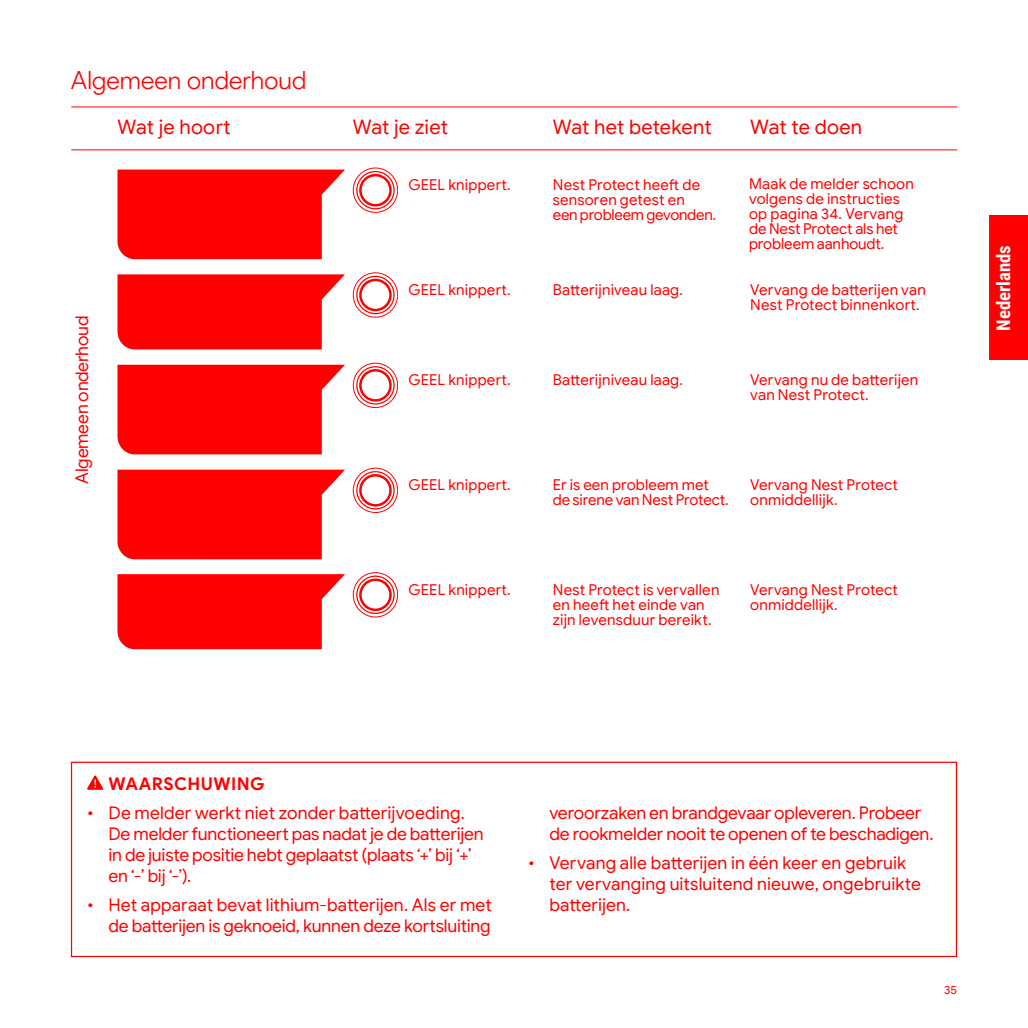
<style>
.page{position:relative;width:1028px;height:1028px;background:#fff}
.page>*{position:absolute;margin:0;border:0;box-sizing:border-box;transform-origin:0 0}
.t1{font:300 25px "Product Sans";letter-spacing:.005em;color:#f00}
.t2{font:20px "Google Sans";color:#f00}
.t3{font:700 18.75px "Roboto Condensed";color:#fff}
.t4{font:17.5px/21.2px "Google Sans";letter-spacing:-.01em;color:#f00}
.t5{font:17.5px/21.2px "Google Sans";letter-spacing:.01em;color:#f00}
.t6{font:700 17.5px "Google Sans";letter-spacing:.025em;color:#f00}
.t7{font:15px/15px "Google Sans";letter-spacing:.015em;color:#f00}
.t8{font:15px/15px "Google Sans";letter-spacing:-.005em;color:#f00}
.t9{font:11.75px "Google Sans";color:#f00}
</style>
<div class="page">
<svg style="left:87px;top:775px;width:16px;height:14px"></svg>
<div style="left:71px;top:761px;width:886px;height:196px;border:1px solid #f00"></div>
<hr style="left:71px;top:149px;width:886px;height:1px;background:#f00">
<hr style="left:71px;top:106px;width:886px;height:1px;background:#f00">
<svg style="left:117px;top:574px;width:228px;height:75px;background:#ff1616"></svg>
<svg style="left:117px;top:365px;width:228px;height:89px;background:#ff1717"></svg>
<svg style="left:117px;top:274px;width:228px;height:75px;background:#ff1717"></svg>
<svg style="left:117px;top:169px;width:228px;height:90px;background:#ff1919"></svg>
<svg style="left:117px;top:469px;width:228px;height:90px;background:#ff1919"></svg>
<div style="left:359px;top:174px;width:33px;height:32px;border:2px solid #f00;border-radius:50%"></div>
<div style="left:356px;top:171px;width:39px;height:38px;border:1px solid #f00;border-radius:50%"></div>
<div style="left:353px;top:168px;width:45px;height:45px;border:1px solid #f00;border-radius:50%"></div>
<div style="left:359px;top:279px;width:33px;height:32px;border:2px solid #f00;border-radius:50%"></div>
<div style="left:356px;top:276px;width:39px;height:38px;border:1px solid #f00;border-radius:50%"></div>
<div style="left:353px;top:272px;width:45px;height:45px;border:1px solid #f00;border-radius:50%"></div>
<div style="left:359px;top:369px;width:33px;height:32px;border:2px solid #f00;border-radius:50%"></div>
<div style="left:356px;top:366px;width:39px;height:38px;border:1px solid #f00;border-radius:50%"></div>
<div style="left:353px;top:363px;width:45px;height:45px;border:1px solid #f00;border-radius:50%"></div>
<div style="left:359px;top:474px;width:33px;height:32px;border:2px solid #f00;border-radius:50%"></div>
<div style="left:356px;top:471px;width:39px;height:38px;border:1px solid #f00;border-radius:50%"></div>
<div style="left:353px;top:468px;width:45px;height:45px;border:1px solid #f00;border-radius:50%"></div>
<div style="left:359px;top:578px;width:33px;height:33px;border:2px solid #f00;border-radius:50%"></div>
<div style="left:356px;top:575px;width:39px;height:39px;border:1px solid #f00;border-radius:50%"></div>
<div style="left:353px;top:572px;width:45px;height:45px;border:1px solid #f00;border-radius:50%"></div>
<div style="left:989px;top:216px;width:39px;height:144px;background:#f00"></div>
<h1 class="t1" style="left:71px;top:65px;width:237px">Algemeen onderhoud</h1>
<h2 class="t2" style="left:117px;top:115px;width:115px">Wat je hoort</h2>
<h2 class="t2" style="left:553px;top:115px;width:160px">Wat het betekent</h2>
<h2 class="t2" style="left:750px;top:115px;width:113px">Wat te doen</h2>
<h2 class="t2" style="left:353px;top:115px;width:97px">Wat je ziet</h2>
<p class="t4" style="left:72px;top:483px;width:169px;rotate:-90deg">Algemeen onderhoud</p>
<p class="t7" style="left:408px;top:177px;width:104px">GEEL knippert.</p>
<p class="t7" style="left:408px;top:282px;width:104px">GEEL knippert.</p>
<p class="t7" style="left:553px;top:177px;width:161px">Nest Protect heeft de sensoren getest en een probleem gevonden</p>
<p class="t7" style="left:553px;top:282px;width:132px">Batterijniveau laag.</p>
<p class="t7" style="left:749px;top:176px;width:166px">Maak de melder schoon volgens de instructies op pagina 34 Vervang de Nest Protect als het probleem aanhoudt</p>
<p class="t7" style="left:750px;top:282px;width:177px">Vervang de batterijen van<br>Nest Protect binnenkort.</p>
<p class="t7" style="left:408px;top:372px;width:104px">GEEL knippert.</p>
<p class="t7" style="left:553px;top:372px;width:132px">Batterijniveau laag.</p>
<p class="t7" style="left:750px;top:372px;width:170px">Vervang nu de batterijen van Nest Protect</p>
<p class="t7" style="left:408px;top:477px;width:104px">GEEL knippert.</p>
<p class="t8" style="left:553px;top:477px;width:174px">Er is een probleem met de sirene van Nest Protect</p>
<p class="t7" style="left:750px;top:477px;width:149px">Vervang Nest Protect onmiddellijk.</p>
<p class="t7" style="left:408px;top:581px;width:104px">GEEL knippert.</p>
<p class="t7" style="left:750px;top:582px;width:149px">Vervang Nest Protect onmiddellijk.</p>
<p class="t7" style="left:553px;top:582px;width:168px">Nest Protect is vervallen en heeft het einde van zijn levensduur bereikt.</p>
<p class="t3" style="left:992px;top:331px;width:87px;rotate:-90deg">Nederlands</p>
<p class="t6" style="left:108px;top:777px;width:158px">WAARSCHUWING</p>
<p class="t4" style="left:108px;top:801px;width:377px;text-indent:-21px">• De melder werkt niet zonder batterijvoeding.<br>De melder functioneert pas nadat je de batterijen in de juiste positie hebt geplaatst (plaats ‘+’ bij ‘+’ en ‘-’ bij ‘-’).</p>
<p class="t4" style="left:87px;top:894px;width:406px;text-align:right">• Het apparaat bevat lithium-batterijen. Als er met de batterijen is geknoeid, kunnen deze kortsluiting</p>
<p class="t4" style="left:549px;top:801px;width:381px">veroorzaken en brandgevaar opleveren. Probeer de rookmelder nooit te openen of te beschadigen</p>
<p class="t5" style="left:549px;top:851px;width:373px;text-indent:-21px">• Vervang alle batterijen in één keer en gebruik ter vervanging uitsluitend nieuwe, ongebruikte batterijen.</p>
<p class="t9" style="left:944px;top:983px;width:14px">35</p>
</div>
